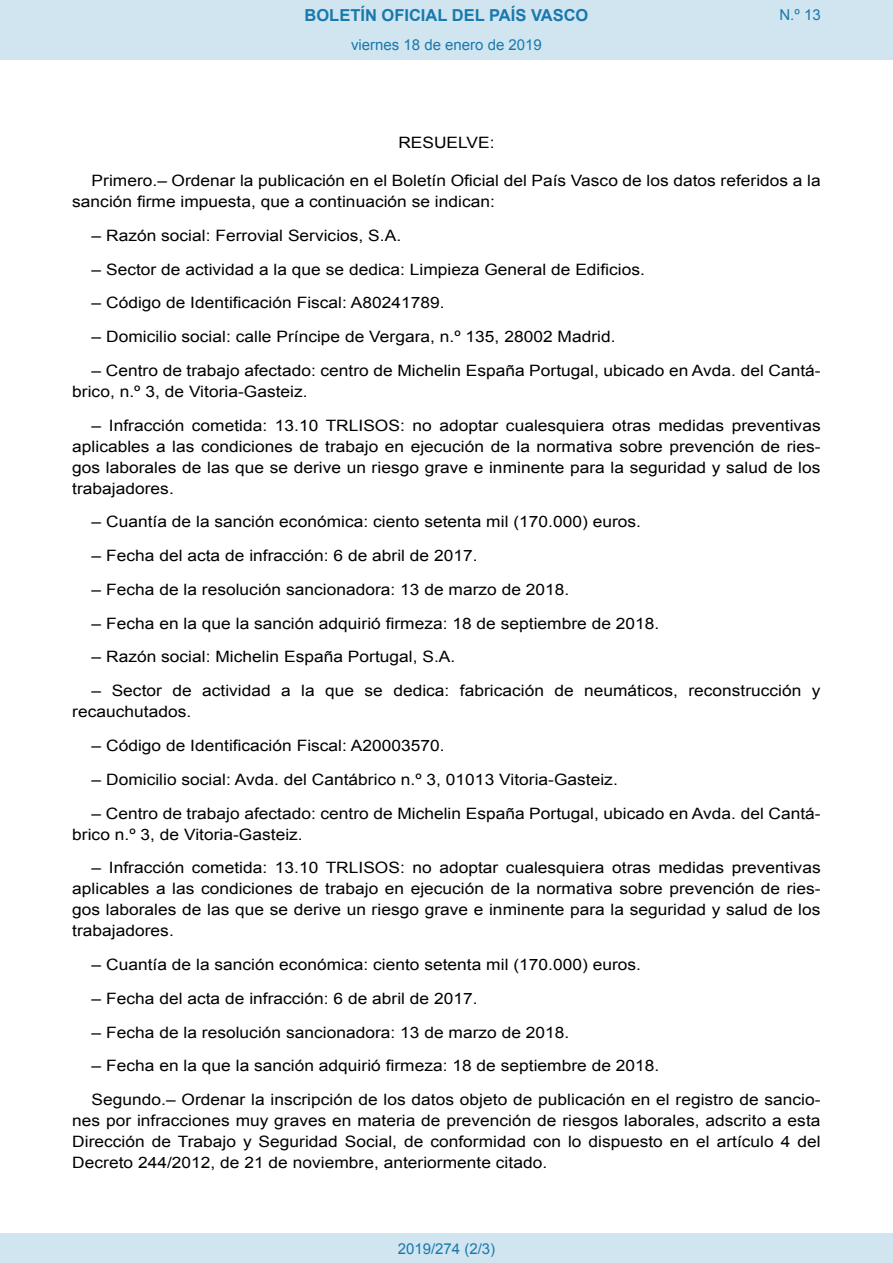
<style>
.page{position:relative;width:893px;height:1263px;background:#fff}
.page>*{position:absolute;margin:0;border:0;box-sizing:border-box;transform-origin:0 0}
.t1{font:700 16.5px "Arial";color:#1879ad}
.BOPVDetalle{font:15.6px/21px "Arial";color:#000;scale:1.11 1}
.BOPVClave{font:15.6px "Arial";color:#000;scale:1.11 1}
.Paginacion_Centro{font:15px "Arial";color:#1879ad}
</style>
<div class="page">
<div style="left:0;top:0;width:893px;height:60px;background:#d0e5f0"></div>
<div style="left:0;top:1233px;width:893px;height:30px;background:#d0e5f0"></div>
<p class="t1" style="left:305px;top:4px;width:285px">BOLETÍN OFICIAL DEL PAÍS VASCO</p>
<p class="Paginacion_Centro" style="left:351px;top:35px;width:192px">viernes 18 de enero de 2019</p>
<p class="Paginacion_Centro" style="left:779px;top:5px;width:43px">N.º 13</p>
<p class="BOPVClave" style="left:398px;top:132px;width:88px">RESUELVE:</p>
<p class="BOPVDetalle" style="left:72px;top:170px;width:676px;text-indent:19px">Primero.– Ordenar la publicación en el Boletín Oficial del País Vasco de los datos referidos a la sanción firme impuesta, que a continuación se indican:</p>
<p class="BOPVDetalle" style="left:92px;top:225px;width:280px">– Razón social: Ferrovial Servicios, S.A.</p>
<p class="BOPVDetalle" style="left:92px;top:259px;width:500px">– Sector de actividad a la que se dedica: Limpieza General de Edificios.</p>
<p class="BOPVDetalle" style="left:92px;top:293px;width:320px">– Código de Identificación Fiscal: A80241789.</p>
<p class="BOPVDetalle" style="left:92px;top:326px;width:473px">– Domicilio social: calle Príncipe de Vergara, n.º 135, 28002 Madrid.</p>
<p class="BOPVDetalle" style="left:72px;top:360px;width:676px;text-indent:19px">– Centro de trabajo afectado: centro de Michelin España Portugal, ubicado en Avda. del Cantá&shy;brico, n.º 3, de Vitoria-Gasteiz.</p>
<p class="BOPVDetalle" style="left:72px;top:415px;width:676px;text-align:justify;text-indent:19px">– Infracción cometida: 13.10 TRLISOS: no adoptar cualesquiera otras medidas preventivas aplicables a las condiciones de trabajo en ejecución de la normativa sobre prevención de ries&shy;gos laborales de las que se derive un riesgo grave e inminente para la seguridad y salud de los trabajadores.</p>
<p class="BOPVDetalle" style="left:92px;top:512px;width:496px">– Cuantía de la sanción económica: ciento setenta mil (170.000) euros.</p>
<p class="BOPVDetalle" style="left:92px;top:545px;width:349px">– Fecha del acta de infracción: 6 de abril de 2017.</p>
<p class="BOPVDetalle" style="left:92px;top:579px;width:432px">– Fecha de la resolución sancionadora: 13 de marzo de 2018.</p>
<p class="BOPVDetalle" style="left:92px;top:613px;width:513px">– Fecha en la que la sanción adquirió firmeza: 18 de septiembre de 2018.</p>
<p class="BOPVDetalle" style="left:92px;top:647px;width:329px">– Razón social: Michelin España Portugal, S.A.</p>
<p class="BOPVDetalle" style="left:72px;top:680px;width:676px;text-indent:19px">– Sector de actividad a la que se dedica: fabricación de neumáticos, reconstrucción y recauchutados.</p>
<p class="BOPVDetalle" style="left:92px;top:735px;width:320px">– Código de Identificación Fiscal: A20003570.</p>
<p class="BOPVDetalle" style="left:92px;top:769px;width:475px">– Domicilio social: Avda. del Cantábrico n.º 3, 01013 Vitoria-Gasteiz.</p>
<p class="BOPVDetalle" style="left:72px;top:803px;width:676px;text-indent:19px">– Centro de trabajo afectado: centro de Michelin España Portugal, ubicado en Avda. del Cantá&shy;brico n.º 3, de Vitoria-Gasteiz.</p>
<p class="BOPVDetalle" style="left:72px;top:857px;width:676px;text-align:justify;text-indent:19px">– Infracción cometida: 13.10 TRLISOS: no adoptar cualesquiera otras medidas preventivas aplicables a las condiciones de trabajo en ejecución de la normativa sobre prevención de ries&shy;gos laborales de las que se derive un riesgo grave e inminente para la seguridad y salud de los trabajadores.</p>
<p class="BOPVDetalle" style="left:92px;top:954px;width:496px">– Cuantía de la sanción económica: ciento setenta mil (170.000) euros.</p>
<p class="BOPVDetalle" style="left:92px;top:988px;width:349px">– Fecha del acta de infracción: 6 de abril de 2017.</p>
<p class="BOPVDetalle" style="left:92px;top:1022px;width:432px">– Fecha de la resolución sancionadora: 13 de marzo de 2018.</p>
<p class="BOPVDetalle" style="left:92px;top:1055px;width:513px">– Fecha en la que la sanción adquirió firmeza: 18 de septiembre de 2018.</p>
<p class="BOPVDetalle" style="left:72px;top:1089px;width:676px;text-align:justify;text-indent:19px">Segundo.– Ordenar la inscripción de los datos objeto de publicación en el registro de sancio&shy;nes por infracciones muy graves en materia de prevención de riesgos laborales, adscrito a esta Dirección de Trabajo y Seguridad Social, de conformidad con lo dispuesto en el artículo 4 del Decreto 244/2012, de 21 de noviembre, anteriormente citado.</p>
<p class="Paginacion_Centro" style="left:398px;top:1238px;width:99px">2019/274 (2/3)</p>
</div>
